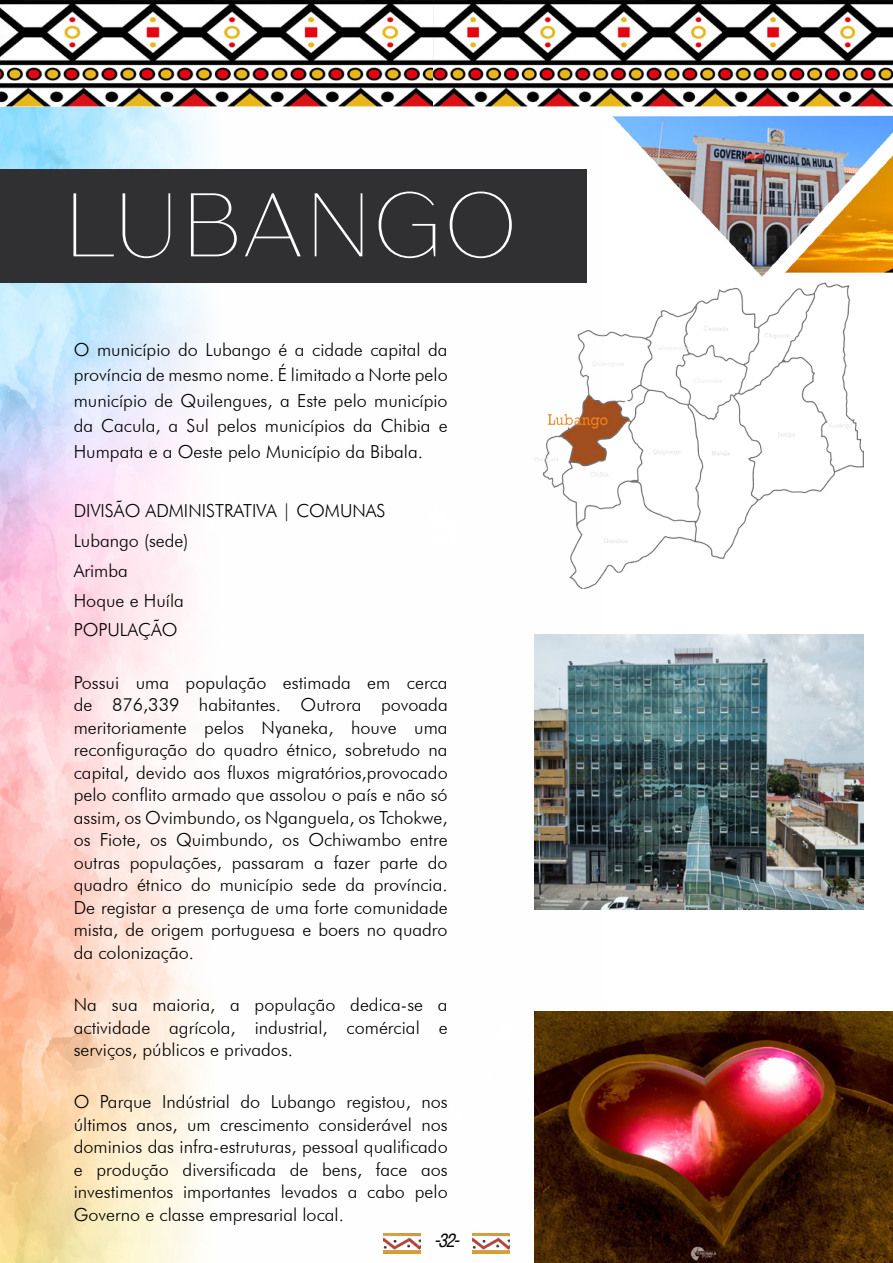
<style>
.page{position:relative;width:893px;height:1263px;background:#fff}
.page>*{position:absolute;margin:0;border:0;box-sizing:border-box;transform-origin:0 0}
.t1{font:90px "Drugs";color:#fff}
.t2{font:300 18px/22.5px "Futura BT";color:#000;text-align:justify}
.t3{font:italic condensed 18px "Helvetica";color:#000}
</style>
<div class="page">
<img style="left:0;top:106px;width:605px;height:1157px">
<img style="left:472px;top:1233px;width:38px;height:20px">
<img style="left:383px;top:1233px;width:38px;height:20px">
<img style="left:0;top:0;width:893px;height:106px">
<div style="left:0;top:169px;width:587px;height:113px;background:#302f31"></div>
<img style="left:535px;top:282px;width:328px;height:306px">
<img style="left:535px;top:634px;width:328px;height:275px">
<img style="left:535px;top:1011px;width:358px;height:252px">
<img style="left:612px;top:106px;width:281px;height:260px">
<h1 class="t1" style="left:63px;top:167px;width:456px">LUBANGO</h1>
<p class="t2" style="left:74px;top:336px;width:375px;line-height:25.5px">O município do Lubango é a cidade capital da província de mesmo nome. É limitado a Norte pelo município de Quilengues, a Este pelo município da Cacula, a Sul pelos municípios da Chibia e Humpata e a Oeste pelo Município da Bibala.</p>
<p class="t2" style="left:74px;top:496px;width:313px;line-height:29.7px;text-align:left">DIVISÃO ADMINISTRATIVA | COMUNAS<br>Lubango (sede)<br>Arimba<br>Hoque e Huíla<br>POPULAÇÃO</p>
<p class="t2" style="left:74px;top:671px;width:375px">Possui uma população estimada em cerca de 876,339 habitantes. Outrora povoada meritoriamente pelos Nyaneka, houve uma reconfiguração do quadro étnico, sobretudo na capital, devido aos fluxos migratórios,provocado pelo conflito armado que assolou o país e não só assim, os Ovimbundo, os Nganguela, os Tchokwe, os Fiote, os Quimbundo, os Ochiwambo entre outras populações, passaram a fazer parte do quadro étnico do município sede da província.<br>De registar a presença de uma forte comunidade mista, de origem portuguesa e boers no quadro da colonização.</p>
<p class="t2" style="left:74px;top:993px;width:375px">Na sua maioria, a população dedica-se a actividade agrícola, industrial, comércial e serviços, públicos e privados.</p>
<p class="t2" style="left:74px;top:1090px;width:375px">O Parque Indústrial do Lubango registou, nos últimos anos, um crescimento considerável nos dominios das infra-estruturas, pessoal qualificado e produção diversificada de bens, face aos investimentos importantes levados a cabo pelo Governo e classe empresarial local.</p>
<p class="t3" style="left:434px;top:1228px;width:27px">-32-</p>
</div>
